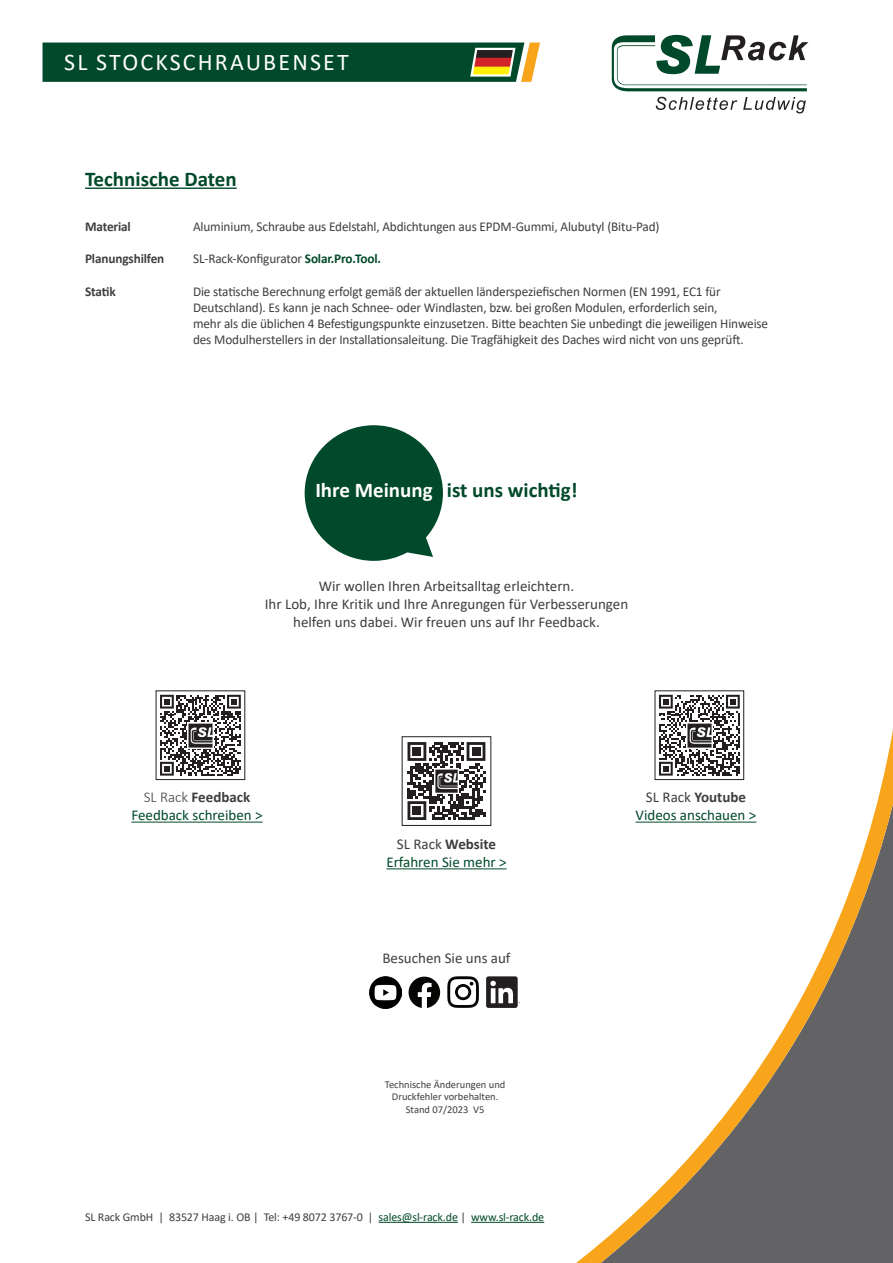
<style>
.page{position:relative;width:893px;height:1263px;background:#fff}
.page>*{position:absolute;margin:0;border:0;box-sizing:border-box;transform-origin:0 0}
.t1{font:24px "Calibri";letter-spacing:.09em;color:#fff}
.t2{font:700 21px "Calibri";color:#00492a}
.t3{font:15px/18px "Calibri";color:#3e3e3f;text-align:center}
.t4{font:15px/18px "Calibri";color:#00492a;text-align:center}
.t5{font:13.5px/16.2px "Calibri";letter-spacing:-.01em;color:#3e3e3f}
.t6{font:700 13.5px "Calibri";letter-spacing:-.01em;color:#3e3e3f}
.t7{font:12px "Calibri";letter-spacing:-.01em;color:#3e3e3f}
.t8{font:10.5px/12.6px "Calibri";color:#3e3e3f;text-align:center}
.s1{font-weight:700;color:#00492a}
.s2{color:#fff}
.s3{font-weight:300;color:#3e3e3f}
.s4{font-weight:700;color:#3e3e3f}
.s5{color:#3e3e3f}
.s6{color:#00492a}
</style>
<div class="page">
<hr style="left:379px;top:1222px;width:79px;height:1px;background:#00492a">
<hr style="left:471px;top:1222px;width:73px;height:1px;background:#00492a">
<svg style="left:576px;top:690px;width:317px;height:573px"></svg>
<svg style="left:656px;top:97px;width:81px;height:13px"></svg>
<svg style="left:743px;top:97px;width:63px;height:16px"></svg>
<svg style="left:612px;top:35px;width:196px;height:56px"></svg>
<svg style="left:43px;top:43px;width:497px;height:39px;background:#165230"></svg>
<hr style="left:85px;top:188px;width:152px;height:1px;background:#00492a">
<svg style="left:407px;top:742px;width:78px;height:78px"></svg>
<div style="left:413px;top:747px;width:8px;height:8px;background:#231f20"></div>
<div style="left:472px;top:747px;width:8px;height:8px;background:#231f20"></div>
<div style="left:413px;top:806px;width:8px;height:9px;background:#231f20"></div>
<img style="left:434px;top:769px;width:25px;height:24px">
<div style="left:402px;top:736px;width:89px;height:90px;border:1px solid #231f20"></div>
<hr style="left:131px;top:822px;width:132px;height:1px;background:#00492a">
<svg style="left:160px;top:695px;width:81px;height:81px"></svg>
<img style="left:188px;top:722px;width:25px;height:26px">
<hr style="left:386px;top:868px;width:121px;height:1px;background:#00492a">
<hr style="left:635px;top:822px;width:121px;height:1px;background:#00492a">
<div style="left:655px;top:691px;width:89px;height:88px;background:#fff"></div>
<svg style="left:659px;top:695px;width:81px;height:81px"></svg>
<img style="left:686px;top:722px;width:26px;height:26px">
<div style="left:655px;top:691px;width:89px;height:89px;border:1px solid #231f20"></div>
<svg style="left:305px;top:425px;width:138px;height:136px"></svg>
<svg style="left:409px;top:977px;width:31px;height:31px"></svg>
<svg style="left:447px;top:976px;width:32px;height:32px"></svg>
<img style="left:370px;top:977px;width:32px;height:31px">
<svg style="left:486px;top:976px;width:34px;height:32px"></svg>
<h1 class="t1" style="left:64px;top:45px;width:286px">SL STOCKSCHRAUBENSET</h1>
<h2 class="t2" style="left:85px;top:164px;width:153px">Technische Daten</h2>
<p class="t6" style="left:85px;top:217px;width:47px">Material</p>
<p class="t5" style="left:193px;top:218px;width:468px">Aluminium, Schraube aus Edelstahl, Abdichtungen aus EPDM-Gummi, Alubutyl (Bitu-Pad)</p>
<p class="t6" style="left:85px;top:249px;width:81px">Planungshilfen</p>
<p class="t5" style="left:193px;top:250px;width:189px">SL-Rack-Konfigurator <span class="s1">Solar.Pro.Tool.</span></p>
<p class="t6" style="left:85px;top:282px;width:32px">Statik</p>
<p class="t5" style="left:193px;top:283px;width:577px">Die statische Berechnung erfolgt gemäß der aktuellen länderspeziefischen Normen (EN 1991, EC1 für Deutschland). Es kann je nach Schnee- oder Windlasten, bzw. bei großen Modulen, erforderlich sein,<br>mehr als die üblichen 4 Befestigungspunkte einzusetzen. Bitte beachten Sie unbedingt die jeweiligen Hinweise des Modulherstellers in der Installationsaleitung. Die Tragfähigkeit des Daches wird nicht von uns geprüft.</p>
<h2 class="t2" style="left:315px;top:475px;width:264px"><span class="s2">Ihre Meinung</span> ist uns wichtig!</h2>
<p class="t3" style="left:265px;top:576px;width:365px">Wir wollen Ihren Arbeitsalltag erleichtern.<br>Ihr Lob, Ihre Kritik und Ihre Anregungen für Verbesserungen helfen uns dabei. Wir freuen uns auf Ihr Feedback.</p>
<p class="t4" style="left:131px;top:788px;width:133px"><span class="s3">SL Rack</span> <span class="s4">Feedback<br></span>Feedback schreiben &gt;</p>
<p class="t4" style="left:386px;top:835px;width:122px"><span class="s5">SL Rack</span> <span class="s4">Website<br></span>Erfahren Sie mehr &gt;</p>
<p class="t3" style="left:382px;top:949px;width:130px">Besuchen Sie uns auf</p>
<p class="t8" style="left:385px;top:1077px;width:122px">Technische Änderungen und<br>Druckfehler vorbehalten.<br>Stand 07/2023 V5</p>
<p class="t7" style="left:85px;top:1208px;width:461px">SL Rack GmbH | 83527 Haag i. OB | Tel: +49 8072 3767-0 | <span class="s6">sales@sl-rack.de</span> | <span class="s6">www.sl-rack.de</span></p>
<p class="t4" style="left:635px;top:788px;width:122px"><span class="s5">SL Rack</span> <span class="s4">Youtube<br></span>Videos anschauen &gt;</p>
</div>
